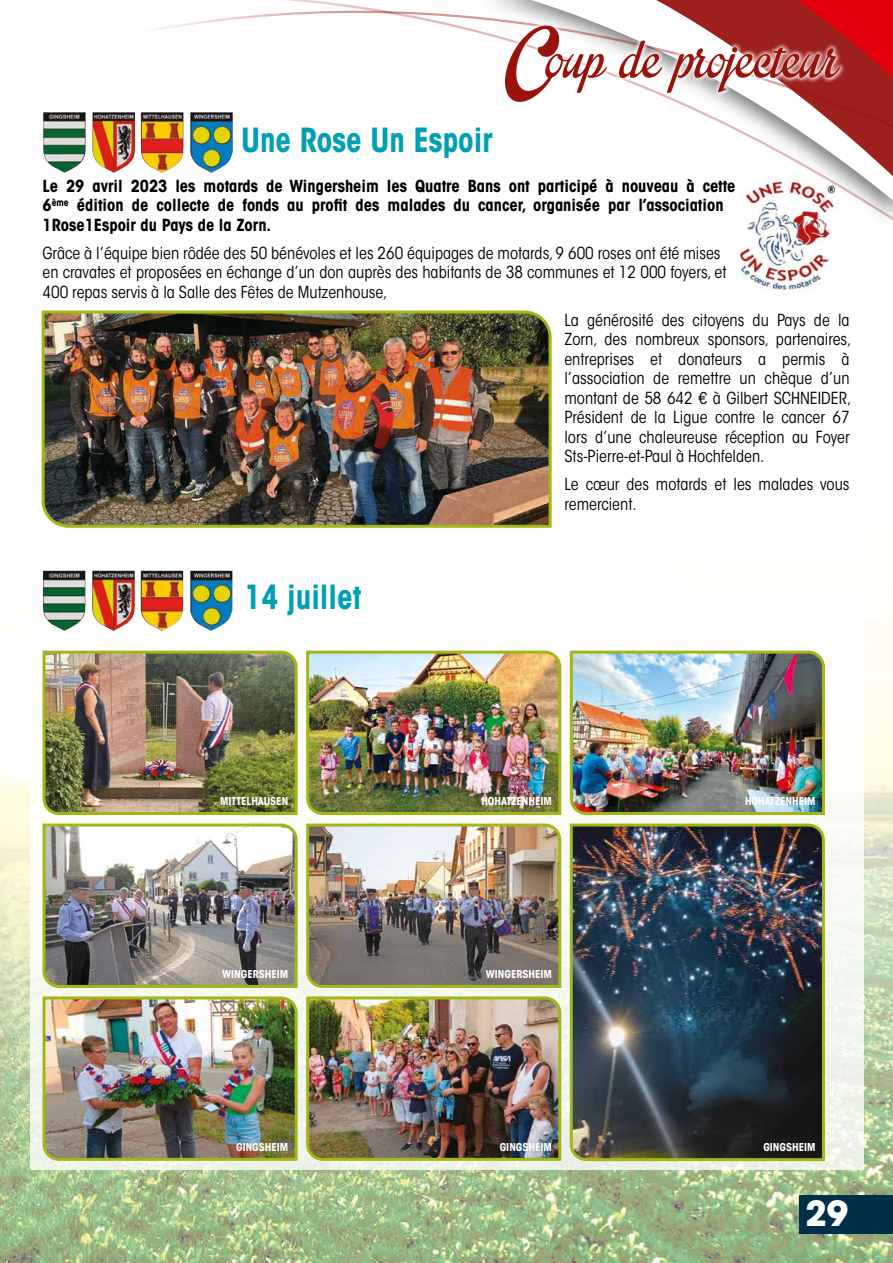
<style>
.page{position:relative;width:893px;height:1263px;background:#fff}
.page>*{position:absolute;margin:0;border:0;box-sizing:border-box;transform-origin:0 0}
.t1{font:700 34.5px "ITC Avant Garde Std";color:#fff}
.t2{font:700 condensed 33px "ITC Avant Garde Std";color:#009fb3;scale:.94 1}
.t3{font:condensed 16.5px/19.5px "ITC Avant Garde Std";color:#000}
.t4{font:700 condensed 16.5px/19.5px "ITC Avant Garde Std";color:#000}
.t5{font:700 condensed 10.8px "ITC Avant Garde Std";color:#fff}
</style>
<div class="page">
<img style="left:0;top:570px;width:893px;height:693px">
<div style="left:799px;top:1195px;width:94px;height:38px;background:#002f4a"></div>
<div style="left:30px;top:596px;width:833px;height:573px;background:linear-gradient(to bottom,#fff,#eef3e9)"></div>
<img style="left:43px;top:570px;width:189px;height:61px">
<img style="left:730px;top:229px;width:106px;height:67px">
<img style="left:41px;top:649px;width:258px;height:167px">
<img style="left:41px;top:822px;width:258px;height:167px">
<img style="left:41px;top:995px;width:258px;height:167px">
<img style="left:305px;top:822px;width:258px;height:167px">
<img style="left:305px;top:995px;width:258px;height:167px">
<img style="left:305px;top:649px;width:521px;height:167px">
<img style="left:568px;top:822px;width:258px;height:341px">
<img style="left:41px;top:310px;width:511px;height:218px">
<svg style="left:741px;top:133px;width:152px;height:95px"></svg>
<svg style="left:154px;top:0;width:739px;height:133px"></svg>
<svg style="left:505px;top:0;width:388px;height:107px"></svg>
<img style="left:43px;top:112px;width:190px;height:61px">
<h2 class="t2" style="left:241px;top:119px;width:269px">Une Rose Un Espoir</h2>
<p class="t4" style="left:43px;top:176px;width:694px">Le 29 avril 2023 les motards de Wingersheim les Quatre Bans ont participé à nouveau à cette<br>6<sup>ème</sup> édition de collecte de fonds au profit des malades du cancer, organisée par l’association<br>1Rose1Espoir du Pays de la Zorn.</p>
<p class="t3" style="left:43px;top:243px;width:685px">Grâce à l’équipe bien rôdée des 50 bénévoles et les 260 équipages de motards, 9 600 roses ont été mises en cravates et proposées en échange d’un don auprès des habitants de 38 communes et 12 000 foyers, et<br>400 repas servis à la Salle des Fêtes de Mutzenhouse,</p>
<p class="t3" style="left:564px;top:310px;width:288px;text-align:justify">La générosité des citoyens du Pays de la Zorn, des nombreux sponsors, partenaires, entreprises et donateurs a permis à l’association de remettre un chèque d’un montant de 58 642 € à Gilbert SCHNEIDER, Président de la Ligue contre le cancer 67 lors d’une chaleureuse réception au Foyer Sts-Pierre-et-Paul à Hochfelden.</p>
<p class="t3" style="left:564px;top:475px;width:287px">Le cœur des motards et les malades vous remercient.</p>
<h2 class="t2" style="left:244px;top:576px;width:126px">14 juillet</h2>
<p class="t5" style="left:220px;top:795px;width:70px">MITTELHAUSEN</p>
<p class="t5" style="left:481px;top:795px;width:72px">HOHATZENHEIM</p>
<p class="t5" style="left:745px;top:795px;width:72px">HOHATZENHEIM</p>
<p class="t5" style="left:222px;top:967px;width:68px">WINGERSHEIM</p>
<p class="t5" style="left:486px;top:967px;width:68px">WINGERSHEIM</p>
<p class="t5" style="left:236px;top:1140px;width:54px">GINGSHEIM</p>
<p class="t5" style="left:500px;top:1140px;width:54px">GINGSHEIM</p>
<p class="t5" style="left:763px;top:1140px;width:54px">GINGSHEIM</p>
<h1 class="t1" style="left:806px;top:1190px;width:44px">29</h1>
</div>
